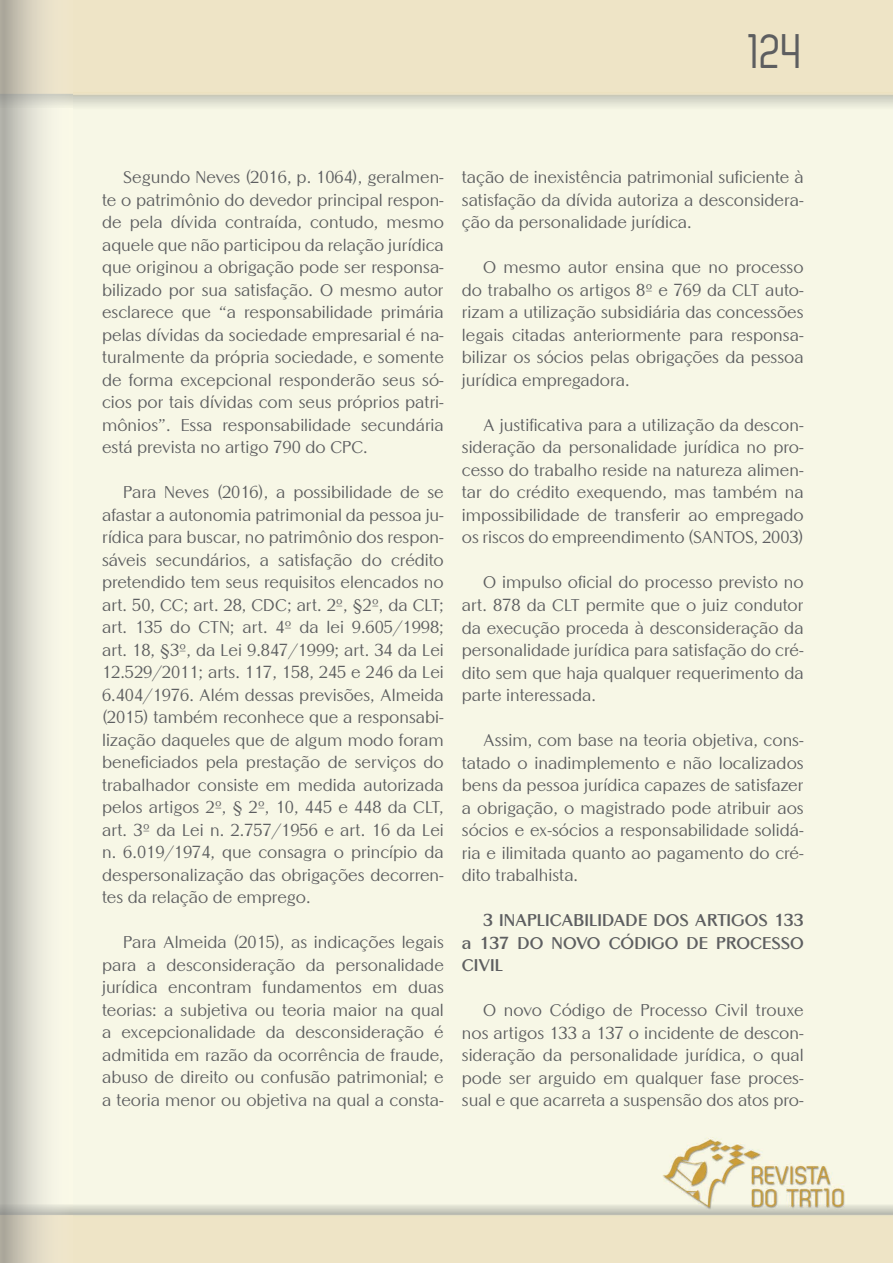
<style>
.page{position:relative;width:893px;height:1263px;background:#fff}
.page>*{position:absolute;margin:0;border:0;box-sizing:border-box;transform-origin:0 0}
.t1{font:49.5px "Zag";color:#5d5e60}
.t2{font:16.5px/22.5px "Altrincham";color:#5d5e60;text-align:justify}
.t3{font:700 16.5px/22.5px "Altrincham";color:#5d5e60;text-align:justify}
</style>
<div class="page">
<img style="left:89px;top:0;width:804px;height:1263px">
<h1 class="t1" style="left:750px;top:24px;width:55px">124</h1>
<p class="t2" style="left:102px;top:166px;width:343px;text-indent:21px">Segundo Neves (2016, p. 1064), geralmen&shy;te o patrimônio do devedor principal respon&shy;de pela dívida contraída, contudo, mesmo aquele que não participou da relação jurídica que originou a obrigação pode ser responsa&shy;bilizado por sua satisfação. O mesmo autor esclarece que “a responsabilidade primária pelas dívidas da sociedade empresarial é na&shy;turalmente da própria sociedade, e somente de forma excepcional responderão seus só&shy;cios por tais dívidas com seus próprios patri&shy;mônios”. Essa responsabilidade secundária está prevista no artigo 790 do CPC.</p>
<p class="t2" style="left:102px;top:481px;width:343px;text-indent:21px">Para Neves (2016), a possibilidade de se afastar a autonomia patrimonial da pessoa ju&shy;rídica para buscar, no patrimônio dos respon&shy;sáveis secundários, a satisfação do crédito pretendido tem seus requisitos elencados no art. 50, CC; art. 28, CDC; art. 2º, §2º, da CLT; art. 135 do CTN; art. 4º da lei 9.605/1998; art. 18, §3º, da Lei 9.847/1999; art. 34 da Lei 12.529/2011; arts. 117, 158, 245 e 246 da Lei 6.404/1976. Além dessas previsões, Almeida (2015) também reconhece que a responsabi&shy;lização daqueles que de algum modo foram beneficiados pela prestação de serviços do trabalhador consiste em medida autorizada pelos artigos 2º, § 2º, 10, 445 e 448 da CLT, art. 3º da Lei n. 2.757/1956 e art. 16 da Lei n. 6.019/1974, que consagra o princípio da despersonalização das obrigações decorren&shy;tes da relação de emprego.</p>
<p class="t2" style="left:102px;top:931px;width:343px;text-indent:21px">Para Almeida (2015), as indicações legais para a desconsideração da personalidade jurídica encontram fundamentos em duas teorias: a subjetiva ou teoria maior na qual a excepcionalidade da desconsideração é admitida em razão da ocorrência de fraude, abuso de direito ou confusão patrimonial; e a teoria menor ou objetiva na qual a consta-</p>
<p class="t2" style="left:462px;top:166px;width:343px">tação de inexistência patrimonial suficiente à satisfação da dívida autoriza a desconsidera&shy;ção da personalidade jurídica.</p>
<p class="t2" style="left:462px;top:256px;width:343px;text-indent:21px">O mesmo autor ensina que no processo do trabalho os artigos 8º e 769 da CLT auto&shy;rizam a utilização subsidiária das concessões legais citadas anteriormente para responsa&shy;bilizar os sócios pelas obrigações da pessoa jurídica empregadora.</p>
<p class="t2" style="left:462px;top:414px;width:343px;text-indent:21px">A justificativa para a utilização da descon&shy;sideração da personalidade jurídica no pro&shy;cesso do trabalho reside na natureza alimen&shy;tar do crédito exequendo, mas também na impossibilidade de transferir ao empregado os riscos do empreendimento (SANTOS, 2003)</p>
<p class="t2" style="left:462px;top:571px;width:343px;text-indent:21px">O impulso oficial do processo previsto no art. 878 da CLT permite que o juiz condutor da execução proceda à desconsideração da personalidade jurídica para satisfação do cré&shy;dito sem que haja qualquer requerimento da parte interessada.</p>
<p class="t2" style="left:462px;top:729px;width:343px;text-indent:21px">Assim, com base na teoria objetiva, cons&shy;tatado o inadimplemento e não localizados bens da pessoa jurídica capazes de satisfazer a obrigação, o magistrado pode atribuir aos sócios e ex-sócios a responsabilidade solidá&shy;ria e ilimitada quanto ao pagamento do cré&shy;dito trabalhista.</p>
<p class="t3" style="left:462px;top:909px;width:343px;text-indent:21px">3 INAPLICABILIDADE DOS ARTIGOS 133 a 137 DO NOVO CÓDIGO DE PROCESSO CIVIL</p>
<p class="t2" style="left:462px;top:999px;width:343px;text-indent:21px">O novo Código de Processo Civil trouxe nos artigos 133 a 137 o incidente de descon&shy;sideração da personalidade jurídica, o qual pode ser arguido em qualquer fase proces&shy;sual e que acarreta a suspensão dos atos pro-</p>
</div>
